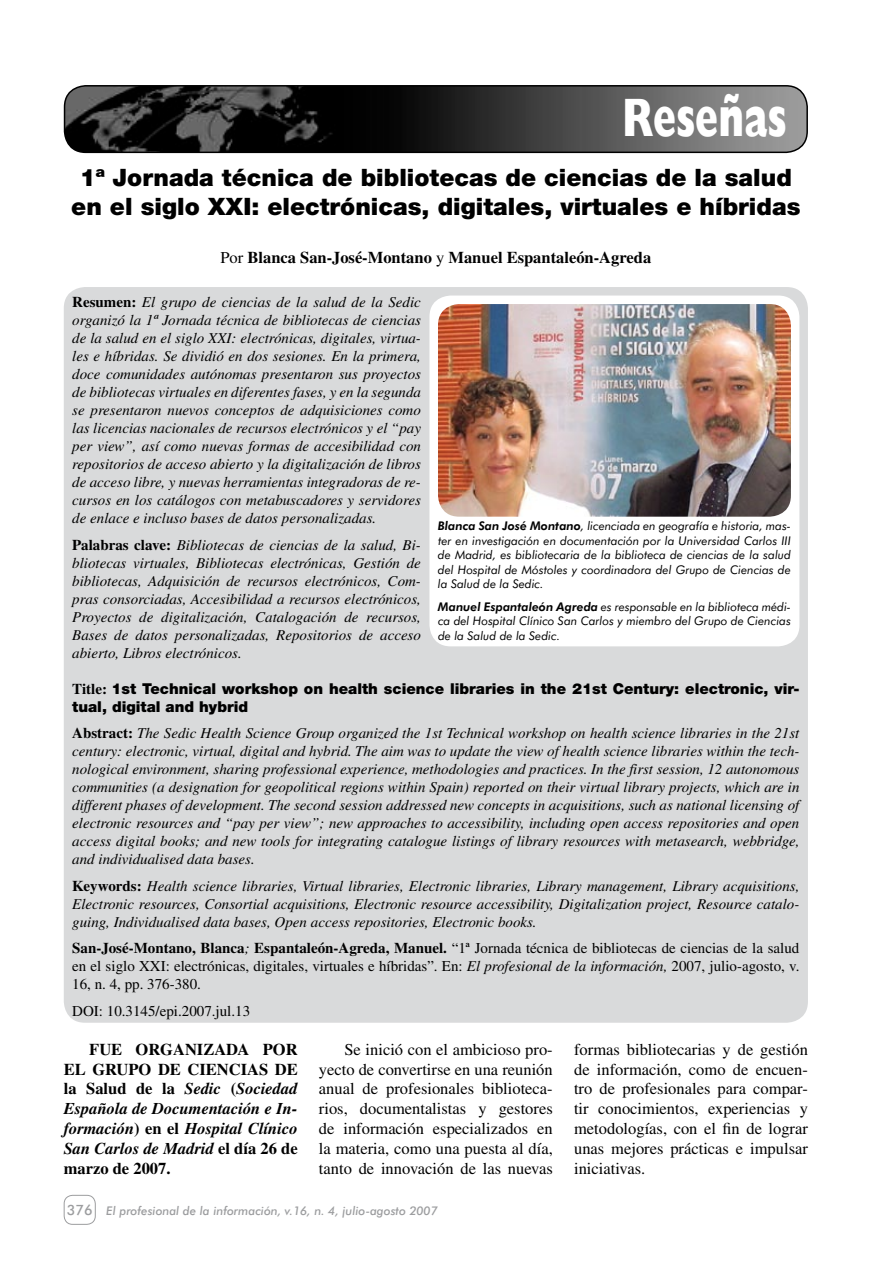
<style>
.page{position:relative;width:893px;height:1263px;background:#fff}
.page>*{position:absolute;margin:0;border:0;box-sizing:border-box;transform-origin:0 0}
.t1{font:800 54px "Gill Sans";color:#fff;scale:.7 1}
.t2{font:900 24px/28.8px "Helvetica Neue";color:#000;text-align:center}
.t3{font:16.5px/19.8px "Times";color:#000;text-align:justify}
.t4{font:italic 700 16.5px/19.8px "Times";color:#000;text-align:justify}
.t5{font:700 16.5px "Times";color:#000}
.t6{font:italic 15px/18px "Times";color:#000;text-align:justify}
.t7{font:15px/18px "Times";color:#000;text-align:justify}
.t8{font:900 15px/18px "Helvetica Neue";color:#000}
.t9{font:500 14.25px "Futura BT";color:#9c9d9f}
.t10{font:italic 12px/14.4px "Futura BT";color:#000;text-align:justify}
.t11{font:italic 500 12px "Futura BT";color:#9c9d9f}
.s1{font-weight:400}
.s2{font-weight:700;font-style:normal}
.s3{font-family:"Times";font-weight:700}
.s4{font-weight:700}
.s5{font-style:italic}
.s6{font-weight:800}
.s7{font-style:normal}
</style>
<div class="page">
<div style="left:64px;top:1195px;width:32px;height:30px;border:1px solid #9c9d9f;border-radius:9px"></div>
<img style="left:65px;top:86px;width:742px;height:66px;border-radius:21px">
<div style="left:64px;top:85px;width:744px;height:68px;border:2px solid #000;border-radius:21px"></div>
<div style="left:64px;top:287px;width:744px;height:736px;background:#d9dadb;border-radius:21px"></div>
<div style="left:429px;top:296px;width:370px;height:350px;background:#fff;border-radius:21px"></div>
<img style="left:438px;top:304px;width:353px;height:213px;border-radius:21px">
<h1 class="t1" style="left:622px;top:86px;width:236px">Reseñas</h1>
<h2 class="t2" style="left:71px;top:163px;width:731px">1ª Jornada técnica de bibliotecas de ciencias de la salud en el siglo XXI: electrónicas, digitales, virtuales e híbridas</h2>
<p class="t5" style="left:220px;top:248px;width:432px"><span class="s1">Por</span> Blanca San-José-Montano <span class="s1">y</span> Manuel Espantaleón-Agreda</p>
<p class="t6" style="left:72px;top:293px;width:350px"><span class="s2">Resumen:</span> El grupo de ciencias de la salud de la Sedic organizó la 1ª Jornada técnica de bibliotecas de ciencias de la salud en el siglo XXI: electrónicas, digitales, virtua&shy;les e híbridas. Se dividió en dos sesiones. En la primera, doce comunidades autónomas presentaron sus proyectos de bibliotecas virtuales en diferentes fases, y en la segunda se presentaron nuevos conceptos de adquisiciones como las licencias nacionales de recursos electrónicos y el “pay per view”, así como nuevas formas de accesibilidad con repositorios de acceso abierto y la digitalización de libros de acceso libre, y nuevas herramientas integradoras de re&shy;cursos en los catálogos con metabuscadores y servidores de enlace e incluso bases de datos personalizadas.</p>
<p class="t6" style="left:72px;top:536px;width:350px"><span class="s2">Palabras clave:</span> Bibliotecas de ciencias de la salud, Bi&shy;bliotecas virtuales, Bibliotecas electrónicas, Gestión de bibliotecas, Adquisición de recursos electrónicos, Com&shy;pras consorciadas, Accesibilidad a recursos electrónicos, Proyectos de digitalización, Catalogación de recursos, Bases de datos personalizadas, Repositorios de acceso abierto, Libros electrónicos.</p>
<p class="t8" style="left:72px;top:679px;width:729px"><span class="s3">Title:</span> 1st Technical workshop on health science libraries in the 21st Century: electronic, vir&shy;tual, digital and hybrid</p>
<p class="t6" style="left:72px;top:724px;width:729px"><span class="s2">Abstract:</span> The Sedic Health Science Group organized the 1st Technical workshop on health science libraries in the 21st century: electronic, virtual, digital and hybrid. The aim was to update the view of health science libraries within the tech&shy;nological environment, sharing professional experience, methodologies and practices. In the first session, 12 autonomous communities (a designation for geopolitical regions within Spain) reported on their virtual library projects, which are in different phases of development. The second session addressed new concepts in acquisitions, such as national licensing of electronic resources and “pay per view”; new approaches to accessibility, including open access repositories and open access digital books; and new tools for integrating catalogue listings of library resources with metasearch, webbridge, and individualised data bases.</p>
<p class="t6" style="left:72px;top:877px;width:729px"><span class="s2">Keywords:</span> Health science libraries, Virtual libraries, Electronic libraries, Library management, Library acquisitions, Electronic resources, Consortial acquisitions, Electronic resource accessibility, Digitalization project, Resource catalo&shy;guing, Individualised data bases, Open access repositories, Electronic books.</p>
<p class="t7" style="left:72px;top:939px;width:729px"><span class="s4">San-José-Montano, Blanca</span><span class="s5">;</span> <span class="s4">Espantaleón-Agreda, Manuel.</span> “1ª Jornada técnica de bibliotecas de ciencias de la salud en el siglo XXI: electrónicas, digitales, virtuales e híbridas”. En: <span class="s5">El profesional de la información,</span> 2007, julio-agosto, v.<br>16, n. 4, pp. 376-380.</p>
<p class="t7" style="left:72px;top:1002px;width:179px">DOI: 10.3145/epi.2007.jul.13</p>
<p class="t10" style="left:438px;top:519px;width:354px"><span class="s6">Blanca San José Montano</span>, licenciada en geografía e historia, mas&shy;ter en investigación en documentación por la Universidad Carlos III de Madrid, es bibliotecaria de la biblioteca de ciencias de la salud del Hospital de Móstoles y coordinadora del Grupo de Ciencias de la Salud de la Sedic.</p>
<p class="t10" style="left:438px;top:599px;width:354px"><span class="s6">Manuel Espantaleón Agreda</span> es responsable en la biblioteca médi&shy;ca del Hospital Clínico San Carlos y miembro del Grupo de Ciencias de la Salud de la Sedic.</p>
<p class="t4" style="left:64px;top:1039px;width:235px;text-indent:26px"><span class="s7">FUE ORGANIZADA POR EL GRUPO DE CIENCIAS DE la Salud de la</span> Sedic <span class="s7">(</span>Sociedad Española de Documentación e In&shy;formación<span class="s7">) en el</span> Hospital Clínico San Carlos de Madrid <span class="s7">el día 26 de marzo de 2007.</span></p>
<p class="t3" style="left:319px;top:1039px;width:235px;text-indent:26px">Se inició con el ambicioso pro&shy;yecto de convertirse en una reunión anual de profesionales biblioteca&shy;rios, documentalistas y gestores de información especializados en la materia, como una puesta al día, tanto de innovación de las nuevas</p>
<p class="t3" style="left:574px;top:1039px;width:235px">formas bibliotecarias y de gestión de información, como de encuen&shy;tro de profesionales para compar&shy;tir conocimientos, experiencias y metodologías, con el fin de lograr unas mejores prácticas e impulsar iniciativas.</p>
<p class="t9" style="left:67px;top:1201px;width:27px">376</p>
<p class="t11" style="left:106px;top:1203px;width:333px">El profesional de la información, v.16, n. 4, julio-agosto 2007</p>
</div>
